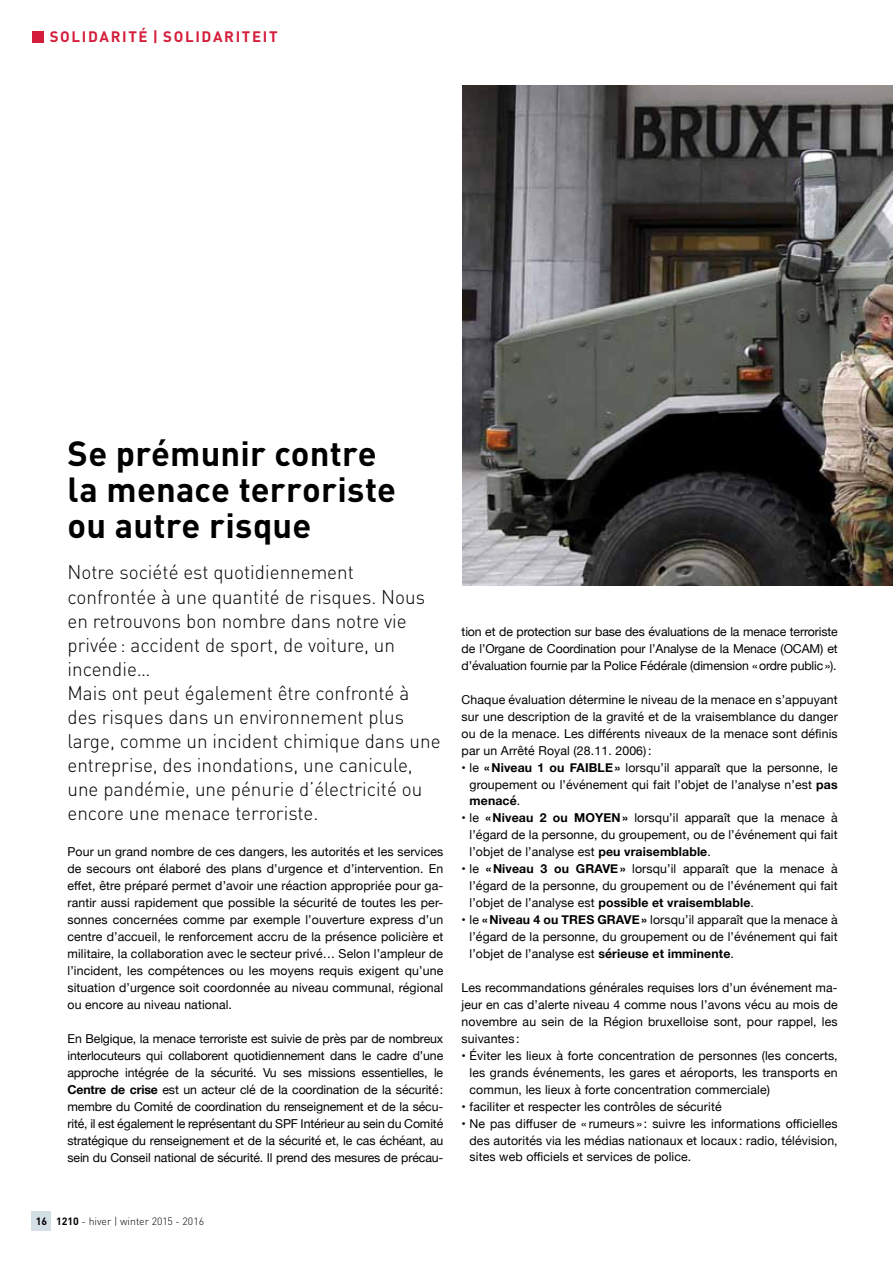
<style>
.page{position:relative;width:893px;height:1263px;background:#fff}
.page>*{position:absolute;margin:0;border:0;box-sizing:border-box;transform-origin:0 0}
.t1{font:700 34.5px/36px "DIN";letter-spacing:.005em;color:#000}
.t2{font:300 19.5px/24px "DIN";color:#000}
.t3{font:700 15px "DIN";color:#d41d3a}
.t4{font:12.3px/17px "Helvetica Neue";letter-spacing:.01em;color:#000;text-align:justify}
.t5{font:300 10.5px "DIN";color:#000}
.s1{font-weight:700}
</style>
<div class="page">
<div style="left:32px;top:31px;width:12px;height:12px;background:#d41d3a"></div>
<img style="left:462px;top:86px;width:431px;height:499px">
<div style="left:32px;top:1212px;width:19px;height:19px;background:#d4dee5"></div>
<p class="t3" style="left:50px;top:27px;width:22px">Solida</p>
<p class="t3" style="left:111px;top:27px;width:19px">rité</p>
<p class="t3" style="left:153px;top:27px;width:22px">| solida</p>
<p class="t3" style="left:224px;top:27px;width:21px">riteit</p>
<h1 class="t1" style="left:68px;top:434px;width:330px">Se prémunir contre la menace terroriste ou autre risque</h1>
<p class="t2" style="left:68px;top:560px;width:375px">Notre société est quotidiennement confrontée à une quantité de risques. Nous en retrouvons bon nombre dans notre vie privée: accident de sport, de voiture, un incendie…<br>Mais ont peut également être confronté à des risques dans un environnement plus large, comme un incident chimique dans une entreprise, des inondations, une canicule, une pandémie, une pénurie d’électricité ou encore une menace terroriste.</p>
<p class="t4" style="left:68px;top:844px;width:377px">Pour un grand nombre de ces dangers, les autorités et les services de secours ont élaboré des plans d’urgence et d’intervention. En effet, être préparé permet d’avoir une réaction appropriée pour ga&shy;rantir aussi rapidement que possible la sécurité de toutes les per&shy;sonnes concernées comme par exemple l’ouverture express d’un centre d’accueil, le renforcement accru de la présence policière et militaire, la collaboration avec le secteur privé… Selon l’ampleur de l’incident, les compétences ou les moyens requis exigent qu’une situation d’urgence soit coordonnée au niveau communal, régional ou encore au niveau national.</p>
<p class="t4" style="left:68px;top:1031px;width:377px">En Belgique, la menace terroriste est suivie de près par de nombreux interlocuteurs qui collaborent quotidiennement dans le cadre d’une approche intégrée de la sécurité. Vu ses missions essentielles, le <span class="s1">Centre de crise</span> est un acteur clé de la coordination de la sécurité: membre du Comité de coordination du renseignement et de la sécu&shy;rité, il est également le représentant du SPF Intérieur au sein du Comité stratégique du renseignement et de la sécurité et, le cas échéant, au sein du Conseil national de sécurité. Il prend des mesures de précau-</p>
<p class="t4" style="left:462px;top:624px;width:378px">tion et de protection sur base des évaluations de la menace terroriste de l’Organe de Coordination pour l’Analyse de la Menace (OCAM) et d’évaluation fournie par la Police Fédérale (dimension «ordre public»).</p>
<p class="t4" style="left:462px;top:692px;width:378px">Chaque évaluation détermine le niveau de la menace en s’appuyant sur une description de la gravité et de la vraisemblance du danger ou de la menace. Les différents niveaux de la menace sont définis par un Arrêté Royal (28.11. 2006) :</p>
<p class="t4" style="left:470px;top:759px;width:370px;text-indent:-8px">• le <span class="s1">«Niveau 1 ou FAIBLE»</span> lorsqu’il apparaît que la personne, le groupement ou l’événement qui fait l’objet de l’analyse n’est <span class="s1">pas menacé</span>.</p>
<p class="t4" style="left:470px;top:810px;width:370px;text-indent:-8px">• le <span class="s1">«Niveau 2 ou MOYEN»</span> lorsqu’il apparaît que la menace à l’égard de la personne, du groupement, ou de l’événement qui fait l’objet de l’analyse est <span class="s1">peu vraisemblable</span>.</p>
<p class="t4" style="left:470px;top:861px;width:370px;text-indent:-8px">• le <span class="s1">«Niveau 3 ou GRAVE»</span> lorsqu’il apparaît que la menace à l’égard de la personne, du groupement ou de l’événement qui fait l’objet de l’analyse est <span class="s1">possible et vraisemblable</span>.</p>
<p class="t4" style="left:470px;top:912px;width:370px;text-indent:-8px">• le <span class="s1">«Niveau 4 ou TRES GRAVE»</span> lorsqu’il apparaît que la menace à l’égard de la personne, du groupement ou de l’événement qui fait l’objet de l’analyse est <span class="s1">sérieuse et imminente</span>.</p>
<p class="t4" style="left:462px;top:980px;width:378px">Les recommandations générales requises lors d’un événement ma&shy;jeur en cas d’alerte niveau 4 comme nous l’avons vécu au mois de novembre au sein de la Région bruxelloise sont, pour rappel, les suivantes :</p>
<p class="t4" style="left:470px;top:1047px;width:370px;text-indent:-8px">• Éviter les lieux à forte concentration de personnes (les concerts, les grands événements, les gares et aéroports, les transports en commun, les lieux à forte concentration commerciale)</p>
<p class="t4" style="left:462px;top:1098px;width:261px">• faciliter et respecter les contrôles de sécurité</p>
<p class="t4" style="left:470px;top:1115px;width:370px;text-indent:-8px">• Ne pas diffuser de « rumeurs » : suivre les informations officielles des autorités via les médias nationaux et locaux : radio, télévision, sites web officiels et services de police.</p>
<p class="t5" style="left:36px;top:1215px;width:170px"><span class="s1">16 1210</span> - hiver | winter 2015 - 2016</p>
</div>
